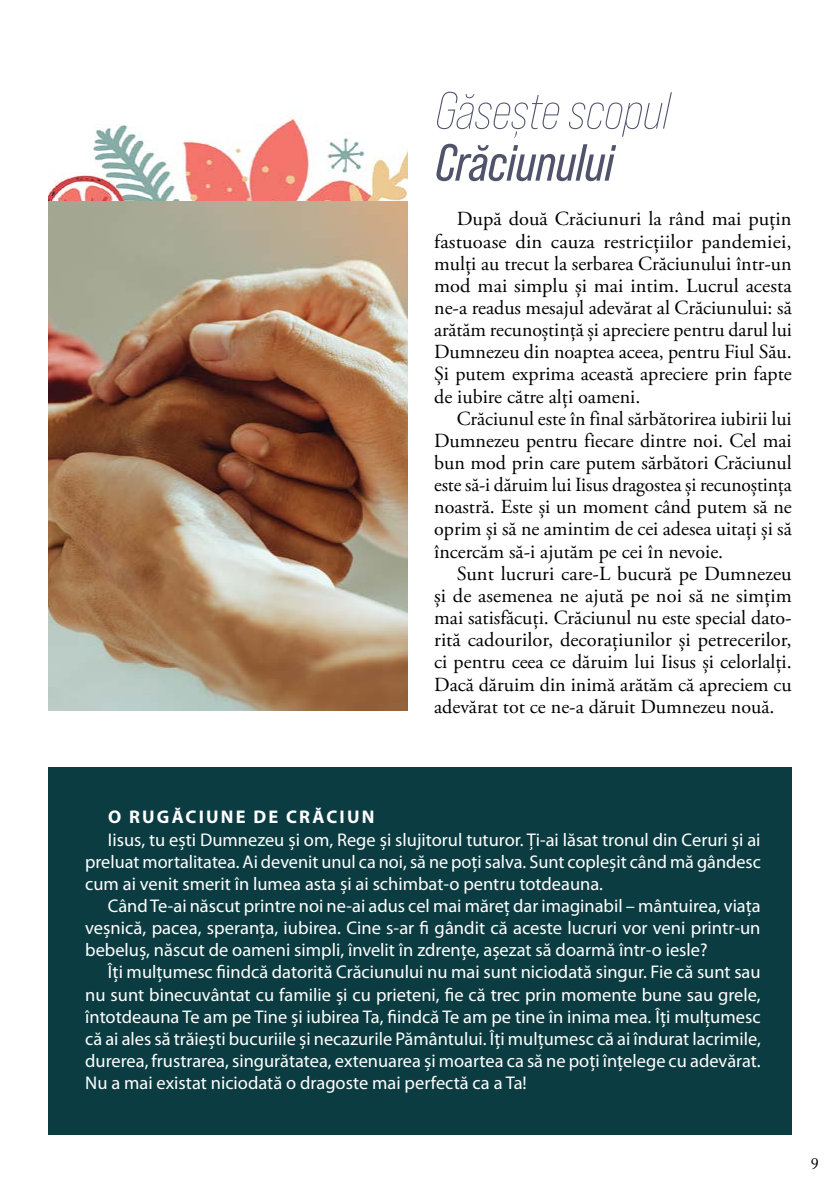
<style>
.page{position:relative;width:840px;height:1191px;background:#fff}
.page>*{position:absolute;margin:0;border:0;box-sizing:border-box;transform-origin:0 0}
.t1{font:italic 300 52px "Bebas Neue Pro";color:#505369}
.t2{font:italic 52px "Bebas Neue Pro";color:#505369}
.t3{font:20px/22.2px "Adobe Garamond Pro";color:#000;text-align:justify}
.t4{font:18.4px/22.2px "Myriad Pro";color:#fff;text-align:justify}
.t5{font:700 18.4px "Myriad Pro";letter-spacing:.12em;color:#fff}
.t6{font:16px "Adobe Caslon Pro";color:#000}
</style>
<div class="page">
<div style="left:48px;top:767px;width:743px;height:367px;background:#0b3c41"></div>
<img style="left:48px;top:117px;width:359px;height:593px">
<h1 class="t1" style="left:435px;top:82px;width:235px">Găsește scopul</h1>
<h1 class="t2" style="left:435px;top:133px;width:179px">Crăciunului</h1>
<p class="t3" style="left:434px;top:209px;width:359px;text-indent:23px">După două Crăciunuri la rând mai puțin fastuoase din cauza restricțiilor pandemiei, mulți au trecut la serbarea Crăciunului într‑un mod mai simplu și mai intim. Lucrul acesta ne‑a readus mesajul adevărat al Crăciunului: să arătăm recunoștință și apreciere pentru darul lui Dumnezeu din noaptea aceea, pentru Fiul Său.<br>Și putem exprima această apreciere prin fapte de iubire către alți oameni.</p>
<p class="t3" style="left:434px;top:408px;width:359px;text-indent:23px">Crăciunul este în final sărbătorirea iubirii lui Dumnezeu pentru fiecare dintre noi. Cel mai bun mod prin care putem sărbători Crăciunul este să‑i dăruim lui Iisus dragostea și recunoștința noastră. Este și un moment când putem să ne oprim și să ne amintim de cei adesea uitați și să încercăm să‑i ajutăm pe cei în nevoie.</p>
<p class="t3" style="left:434px;top:563px;width:359px;text-indent:23px">Sunt lucruri care‑L bucură pe Dumnezeu și de asemenea ne ajută pe noi să ne simțim mai satisfăcuți. Crăciunul nu este special dato‑ rită cadourilor, decorațiunilor și petrecerilor, ci pentru ceea ce dăruim lui Iisus și celorlalți.<br>Dacă dăruim din inimă arătăm că apreciem cu adevărat tot ce ne‑a dăruit Dumnezeu nouă.</p>
<p class="t5" style="left:108px;top:805px;width:268px">O RUGĂCIUNE DE CRĂCIUN</p>
<p class="t4" style="left:85px;top:828px;width:676px;text-indent:23px">Iisus, tu ești Dumnezeu și om, Rege și slujitorul tuturor. Ți‑ai lăsat tronul din Ceruri și ai preluat mortalitatea. Ai devenit unul ca noi, să ne poți salva. Sunt copleșit când mă gândesc cum ai venit smerit în lumea asta și ai schimbat‑o pentru totdeauna.</p>
<p class="t4" style="left:85px;top:894px;width:676px;text-indent:23px">Când Te‑ai născut printre noi ne‑ai adus cel mai măreț dar imaginabil – mântuirea, viața veșnică, pacea, speranța, iubirea. Cine s‑ar fi gândit că aceste lucruri vor veni printr‑un bebeluș, născut de oameni simpli, învelit în zdrențe, așezat să doarmă într‑o iesle?</p>
<p class="t4" style="left:85px;top:961px;width:677px;text-indent:23px">Îți mulțumesc fiindcă datorită Crăciunului nu mai sunt niciodată singur. Fie că sunt sau nu sunt binecuvântat cu familie și cu prieteni, fie că trec prin momente bune sau grele, întotdeauna Te am pe Tine și iubirea Ta, fiindcă Te am pe tine în inima mea. Îți mulțumesc că ai ales să trăiești bucuriile și necazurile Pământului. Îți mulțumesc că ai îndurat lacrimile, durerea, frustrarea, singurătatea, extenuarea și moartea ca să ne poți înțelege cu adevărat.<br>Nu a mai existat niciodată o dragoste mai perfectă ca a Ta!</p>
<p class="t6" style="left:810px;top:1154px;width:9px">9</p>
</div>
